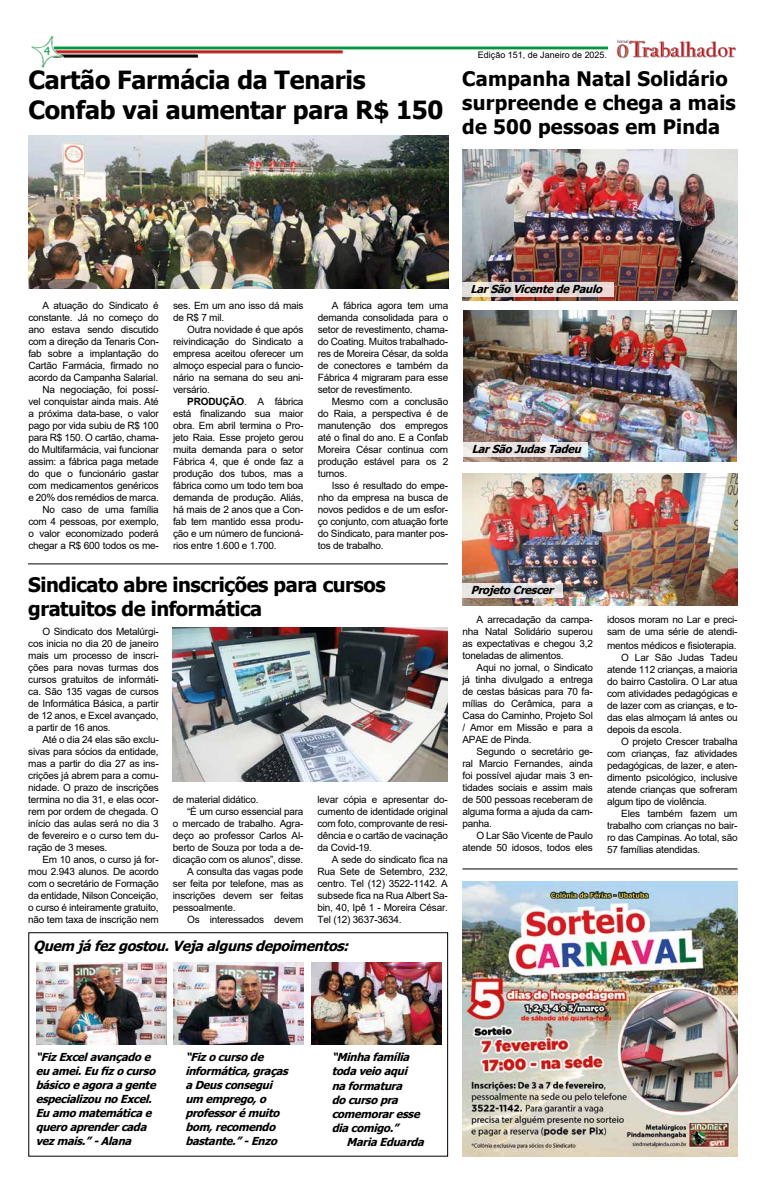
<style>
.page{position:relative;width:766px;height:1191px;background:#fff}
.page>*{position:absolute;margin:0;border:0;box-sizing:border-box;transform-origin:0 0}
.t1{font:700 25px/30px "Tahoma";letter-spacing:-.01em;color:#000}
.t2{font:700 20px/24px "Tahoma";letter-spacing:.01em;color:#000}
.t3{font:700 20px/24px "Tahoma";letter-spacing:-.02em;color:#000}
.t4{font:italic 700 14px "Tahoma";color:#000}
.t5{font:italic 700 11px/14px "Tahoma";color:#000}
.t6{font:11px "Tahoma";color:#009641}
.t7{font:10px/12px "Arial";letter-spacing:-.02em;color:#000;text-align:justify}
.t8{font:9px "Arial";color:#000}
.s1{font-weight:700}
</style>
<div class="page">
<img style="left:31px;top:35px;width:576px;height:33px">
<img style="left:462px;top:473px;width:275px;height:132px">
<img style="left:463px;top:311px;width:273px;height:151px">
<img style="left:462px;top:149px;width:275px;height:151px">
<img style="left:173px;top:627px;width:275px;height:154px">
<hr style="left:28px;top:563px;width:420px;height:1px;background:#000">
<img style="left:28px;top:135px;width:420px;height:154px">
<img style="left:36px;top:962px;width:130px;height:82px">
<img style="left:311px;top:962px;width:130px;height:82px">
<img style="left:173px;top:962px;width:130px;height:82px">
<img style="left:462px;top:881px;width:275px;height:275px">
<hr style="left:462px;top:868px;width:275px;height:1px;background:#000">
<svg style="left:462px;top:283px;width:151px;height:14px;background:#e4dad7"></svg>
<svg style="left:463px;top:442px;width:124px;height:14px;background:#e9e5e3"></svg>
<svg style="left:462px;top:583px;width:101px;height:14px"></svg>
<img style="left:616px;top:39px;width:120px;height:20px">
<p class="t6" style="left:44px;top:44px;width:8px">4</p>
<h1 class="t1" style="left:28px;top:66px;width:416px">Cartão Farmácia da Tenaris<br>Confab vai aumentar para R$ 150</h1>
<p class="t8" style="left:478px;top:49px;width:131px">Edição 151, de Janeiro de 2025.</p>
<h2 class="t2" style="left:462px;top:67px;width:275px">Campanha Natal Solidário surpreende e chega a mais de 500 pessoas em Pinda</h2>
<p class="t7" style="left:28px;top:299px;width:132px;text-align:right">A atuação do Sindicato é constante. Já no começo do ano estava sendo discutido com a direção da Tenaris Con&shy;fab sobre a implantação do<br>Cartão Farmácia, firmado no acordo da Campanha Salarial.<br>Na negociação, foi possí&shy;vel conquistar ainda mais. Até a próxima data-base, o valor pago por vida subiu de R$ 100 para R$ 150. O cartão, chama&shy;do Multifarmácia, vai funcionar assim: a fábrica paga metade do que o funcionário gastar com medicamentos genéricos e 20% dos remédios de marca.<br>No caso de uma família com 4 pessoas, por exemplo, o valor economizado poderá chegar a R$ 600 todos os me-</p>
<p class="t7" style="left:173px;top:299px;width:132px">ses. Em um ano isso dá mais de R$ 7 mil.</p>
<p class="t7" style="left:173px;top:323px;width:132px;text-indent:14px">Outra novidade é que após reivindicação do Sindicato a empresa aceitou oferecer um almoço especial para o funcio&shy;nário na semana do seu ani&shy;versário.</p>
<p class="t7" style="left:173px;top:395px;width:132px;text-indent:14px"><span class="s1">PRODUÇÃO</span>. A fábrica está finalizando sua maior obra. Em abril termina o Pro&shy;jeto Raia. Esse projeto gerou muita demanda para o setor Fábrica 4, que é onde faz a produção dos tubos, mas a fábrica como um todo tem boa demanda de produção. Aliás, há mais de 2 anos que a Con&shy;fab tem mantido essa produ&shy;ção e um número de funcioná&shy;rios entre 1.600 e 1.700.</p>
<p class="t7" style="left:317px;top:299px;width:132px;text-indent:14px">A fábrica agora tem uma demanda consolidada para o setor de revestimento, chama&shy;do Coating. Muitos trabalhado&shy;res de Moreira César, da solda de conectores e também da Fábrica 4 migraram para esse setor de revestimento.</p>
<p class="t7" style="left:317px;top:395px;width:132px;text-indent:14px">Mesmo com a conclusão do Raia, a perspectiva é de manutenção dos empregos até o final do ano. E a Confab Moreira César continua com produção estável para os 2 turnos.</p>
<p class="t7" style="left:317px;top:479px;width:132px;text-indent:14px">Isso é resultado do empe&shy;nho da empresa na busca de novos pedidos e de um esfor&shy;ço conjunto, com atuação forte do Sindicato, para manter pos&shy;tos de trabalho.</p>
<h2 class="t3" style="left:28px;top:573px;width:359px">Sindicato abre inscrições para cursos gratuitos de informática</h2>
<p class="t7" style="left:28px;top:625px;width:132px;text-indent:14px">O Sindicato dos Metalúrgi&shy;cos inicia no dia 20 de janeiro mais um processo de inscri&shy;ções para novas turmas dos cursos gratuitos de informáti&shy;ca. São 135 vagas de cursos de Informática Básica, a partir de 12 anos, e Excel avançado, a partir de 16 anos.</p>
<p class="t7" style="left:28px;top:733px;width:132px;text-indent:14px">Até o dia 24 elas são exclu&shy;sivas para sócios da entidade, mas a partir do dia 27 as ins&shy;crições já abrem para a comu&shy;nidade. O prazo de inscrições termina no dia 31, e elas ocor&shy;rem por ordem de chegada. O início das aulas será no dia 3 de fevereiro e o curso tem du&shy;ração de 3 meses.</p>
<p class="t7" style="left:28px;top:853px;width:132px;text-indent:14px">Em 10 anos, o curso já for&shy;mou 2.943 alunos. De acordo com o secretário de Formação da entidade, Nilson Conceição, o curso é inteiramente gratuito, não tem taxa de inscrição nem</p>
<p class="t7" style="left:173px;top:793px;width:87px">de material didático.</p>
<p class="t7" style="left:187px;top:805px;width:118px">“É um curso essencial para</p>
<p class="t7" style="left:173px;top:817px;width:132px">o mercado de trabalho. Agra-</p>
<p class="t7" style="left:173px;top:829px;width:132px">deço ao professor Carlos Al-</p>
<p class="t7" style="left:173px;top:841px;width:132px">berto de Souza por toda a de-</p>
<p class="t7" style="left:173px;top:853px;width:132px">dicação com os alunos”, disse.</p>
<p class="t7" style="left:187px;top:865px;width:118px">A consulta das vagas pode</p>
<p class="t7" style="left:173px;top:877px;width:132px">ser feita por telefone, mas as</p>
<p class="t7" style="left:173px;top:889px;width:132px">inscrições devem ser feitas</p>
<p class="t7" style="left:173px;top:901px;width:64px">pessoalmente.</p>
<p class="t7" style="left:187px;top:913px;width:118px">Os interessados devem</p>
<p class="t7" style="left:317px;top:793px;width:132px">levar cópia e apresentar do&shy;cumento de identidade original com foto, comprovante de resi&shy;dência e o cartão de vacinação da Covid-19.</p>
<p class="t7" style="left:317px;top:853px;width:132px;text-indent:14px">A sede do sindicato fica na Rua Sete de Setembro, 232, centro. Tel (12) 3522-1142. A subsede fica na Rua Albert Sa&shy;bin, 40, Ipê 1 - Moreira César.<br>Tel (12) 3637-3634.</p>
<h3 class="t4" style="left:33px;top:936px;width:322px">Quem jáfezgostou.Vejaalgunsdepoimentos:</h3>
<p class="t5" style="left:470px;top:283px;width:137px">LarSãoVicentedePaulo</p>
<p class="t5" style="left:471px;top:442px;width:115px">LarSãoJudasTadeu</p>
<p class="t5" style="left:470px;top:583px;width:88px">ProjetoCrescer</p>
<p class="t7" style="left:462px;top:614px;width:132px;text-indent:14px">A arrecadação da campa&shy;nha Natal Solidário superou as expectativas e chegou 3,2 toneladas de alimentos.</p>
<p class="t7" style="left:462px;top:662px;width:132px;text-indent:14px">Aqui no jornal, o Sindicato já tinha divulgado a entrega de cestas básicas para 70 fa&shy;mílias do Cerâmica, para a Casa do Caminho, Projeto Sol / Amor em Missão e para a APAE de Pinda.</p>
<p class="t7" style="left:462px;top:746px;width:132px;text-indent:14px">Segundo o secretário ge&shy;ral Marcio Fernandes, ainda foi possível ajudar mais 3 en&shy;tidades sociais e assim mais de 500 pessoas receberam de alguma forma a ajuda da cam&shy;panha.</p>
<p class="t7" style="left:462px;top:830px;width:132px;text-align:right">O Lar São Vicente de Paulo atende 50 idosos, todos eles</p>
<p class="t7" style="left:607px;top:614px;width:132px">idosos moram no Lar e preci&shy;sam de uma série de atendi-</p>
<p class="t7" style="left:607px;top:639px;width:131px">mentos médicos e fisioterapia.</p>
<p class="t7" style="left:621px;top:651px;width:118px">O Lar São Judas Tadeu</p>
<p class="t7" style="left:607px;top:663px;width:132px">atende 112 crianças, a maioria</p>
<p class="t7" style="left:607px;top:675px;width:132px">do bairro Castolira. O Lar atua</p>
<p class="t7" style="left:607px;top:687px;width:132px">com atividades pedagógicas e</p>
<p class="t7" style="left:607px;top:699px;width:132px">de lazer com as crianças, e to-</p>
<p class="t7" style="left:607px;top:711px;width:132px">das elas almoçam lá antes ou</p>
<p class="t7" style="left:607px;top:723px;width:76px">depois da escola.</p>
<p class="t7" style="left:621px;top:735px;width:118px">O projeto Crescer trabalha</p>
<p class="t7" style="left:607px;top:747px;width:132px">com crianças, faz atividades</p>
<p class="t7" style="left:607px;top:759px;width:132px">pedagógicas, de lazer, e aten-</p>
<p class="t7" style="left:607px;top:771px;width:132px">dimento psicológico, inclusive</p>
<p class="t7" style="left:607px;top:783px;width:132px">atende crianças que sofreram</p>
<p class="t7" style="left:607px;top:795px;width:101px">algum tipo de violência.</p>
<p class="t7" style="left:621px;top:807px;width:118px">Eles também fazem um</p>
<p class="t7" style="left:607px;top:819px;width:132px">trabalho com crianças no bair-</p>
<p class="t7" style="left:607px;top:831px;width:132px">ro das Campinas. Ao total, são</p>
<p class="t7" style="left:607px;top:843px;width:95px">57 famílias atendidas.</p>
<p class="t5" style="left:36px;top:1050px;width:126px">“FizExcelavançadoe euamei.Eufizocurso básicoeagoraagente especializounoExcel.<br>Euamomatemáticae queroaprendercada vezmais.”-Alana</p>
<p class="t5" style="left:185px;top:1050px;width:108px">“Fizocursode informática,graças aDeusconsegui um emprego,o professorémuito bom,recomendo bastante.”-Enzo</p>
<p class="t5" style="left:331px;top:1051px;width:94px">“Minhafamília todaveioaqui naformatura docursopra comemoraresse diacomigo.”</p>
<p class="t5" style="left:346px;top:1135px;width:83px">MariaEduarda</p>
</div>
